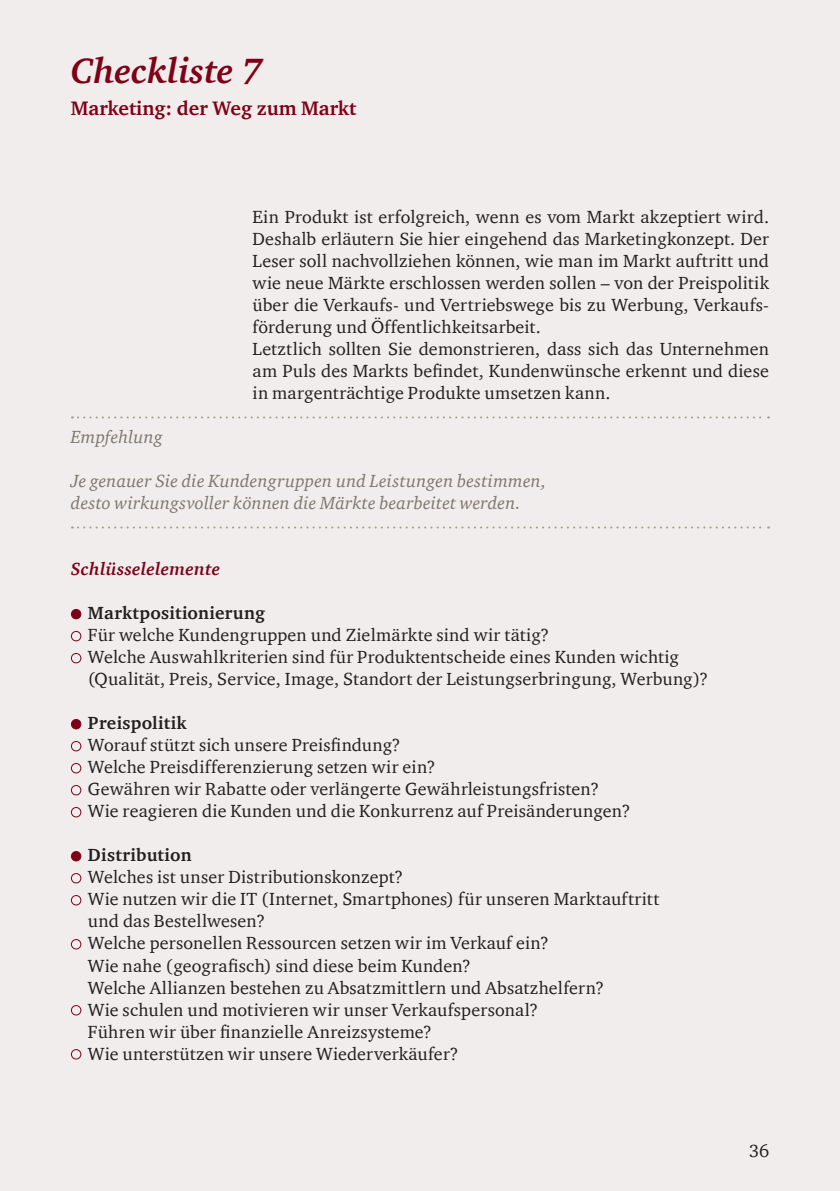
<style>
.page{position:relative;width:840px;height:1191px;background:#fff}
.page>*{position:absolute;margin:0;border:0;box-sizing:border-box;transform-origin:0 0}
.t1{font:italic 700 36px "ITC Charter Com";color:#7f0118}
.t2{font:700 20px "ITC Charter Com";color:#7f0118}
.t3{font:18px/22px "ITC Charter Com";letter-spacing:.01em;color:#231f20}
.t4{font:italic 18px/22px "ITC Charter Com";letter-spacing:.01em;color:#80766f}
.t5{font:700 18px "ITC Charter Com";letter-spacing:.015em;color:#231f20}
.t6{font:italic 700 18px "ITC Charter Com";letter-spacing:.015em;color:#7f0118}
</style>
<div class="page">
<div style="left:0;top:0;width:839px;height:1191px;background:#f0edec"></div>
<svg style="left:72px;top:416px;width:696px;height:2px"></svg>
<svg style="left:72px;top:526px;width:696px;height:2px"></svg>
<svg style="left:71px;top:609px;width:11px;height:11px"></svg>
<svg style="left:71px;top:631px;width:11px;height:11px"></svg>
<svg style="left:71px;top:653px;width:11px;height:11px"></svg>
<svg style="left:71px;top:719px;width:11px;height:11px"></svg>
<svg style="left:71px;top:741px;width:11px;height:11px"></svg>
<svg style="left:71px;top:763px;width:11px;height:11px"></svg>
<svg style="left:71px;top:785px;width:11px;height:11px"></svg>
<svg style="left:71px;top:807px;width:11px;height:11px"></svg>
<svg style="left:71px;top:851px;width:11px;height:11px"></svg>
<svg style="left:71px;top:873px;width:11px;height:11px"></svg>
<svg style="left:71px;top:895px;width:11px;height:11px"></svg>
<svg style="left:71px;top:939px;width:11px;height:11px"></svg>
<svg style="left:71px;top:1005px;width:11px;height:11px"></svg>
<svg style="left:71px;top:1049px;width:11px;height:11px"></svg>
<h1 class="t1" style="left:71px;top:49px;width:193px">Checkliste 7</h1>
<p class="t2" style="left:71px;top:96px;width:287px">Marketing: der Weg zum Markt</p>
<p class="t3" style="left:252px;top:206px;width:517px">Ein Produkt ist erfolgreich, wenn es vom Markt akzeptiert wird.<br>Deshalb erläutern Sie hier eingehend das Marketingkonzept. Der Leser soll nachvollziehen können, wie man im Markt auftritt und wie neue Märkte erschlossen werden sollen – von der Preispolitik über die Verkaufs-- und Vertriebswege bis zu Werbung, Verkaufs&shy;förderung und Öffentlichkeitsarbeit.<br>Letztlich sollten Sie demonstrieren, dass sich das Unternehmen am Puls des Markts befindet, Kundenwünsche erkennt und diese in margenträchtige Produkte umsetzen kann.</p>
<p class="t4" style="left:71px;top:426px;width:93px">Empfehlung</p>
<p class="t4" style="left:71px;top:470px;width:476px">Je genauer Sie die Kundengruppen und Leistungen bestimmen, desto wirkungsvoller können die Märkte bearbeitet werden.</p>
<p class="t6" style="left:71px;top:558px;width:151px">Schlüsselelemente</p>
<p class="t5" style="left:88px;top:602px;width:179px">Marktpositionierung</p>
<p class="t3" style="left:88px;top:624px;width:621px">Für welche Kundengruppen und Zielmärkte sind wir tätig?<br>Welche Auswahlkriterien sind für Produktentscheide eines Kunden wichtig (Qualität, Preis, Service, Image, Standort der Leistungserbringung, Werbung)?</p>
<p class="t5" style="left:88px;top:712px;width:100px">Preispolitik</p>
<p class="t3" style="left:88px;top:734px;width:543px">Worauf stützt sich unsere Preisfindung?<br>Welche Preisdifferenzierung setzen wir ein?<br>Gewähren wir Rabatte oder verlängerte Gewährleistungsfristen?<br>Wie reagieren die Kunden und die Konkurrenz auf Preisänderungen?</p>
<p class="t5" style="left:88px;top:844px;width:105px">Distribution</p>
<p class="t3" style="left:88px;top:866px;width:572px">Welches ist unser Distributionskonzept?<br>Wie nutzen wir die IT (Internet, Smartphones) für unseren Marktauftritt und das Bestellwesen?<br>Welche personellen Ressourcen setzen wir im Verkauf ein?<br>Wie nahe (geografisch) sind diese beim Kunden?<br>Welche Allianzen bestehen zu Absatzmittlern und Absatzhelfern?<br>Wie schulen und motivieren wir unser Verkaufspersonal?<br>Führen wir über finanzielle Anreizsysteme?<br>Wie unterstützen wir unsere Wiederverkäufer?</p>
<p class="t3" style="left:748px;top:1139px;width:22px">36</p>
</div>
